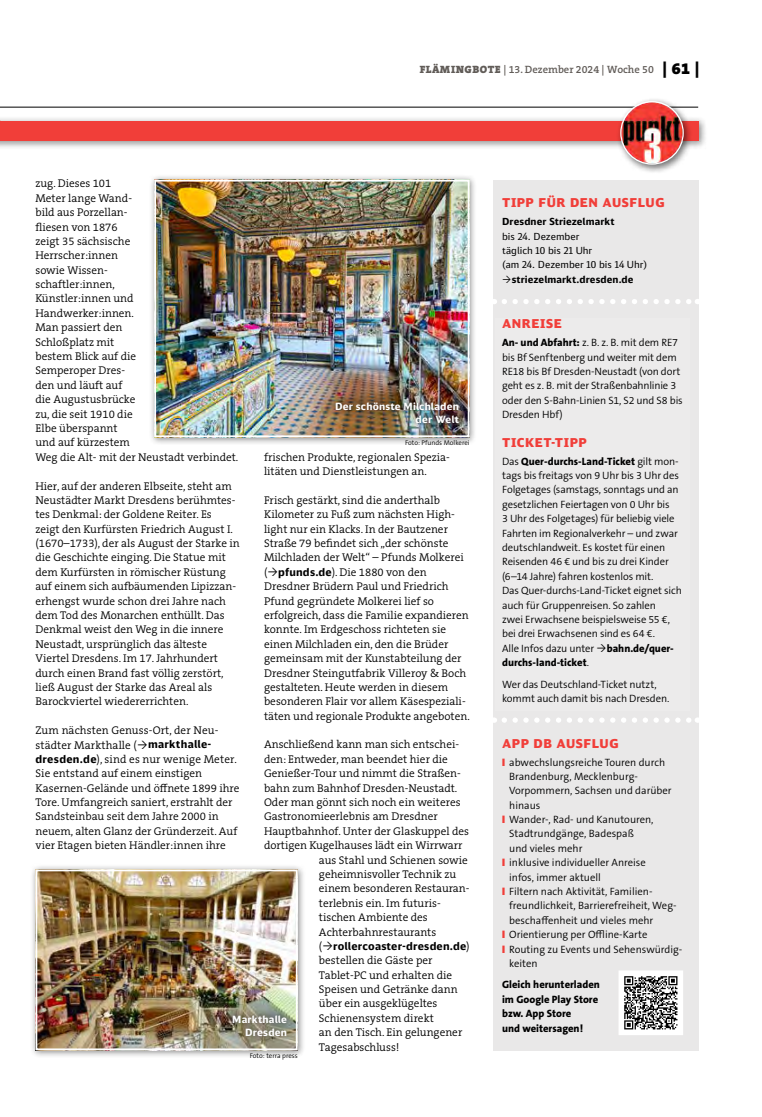
<style>
.page{position:relative;width:762px;height:1117px;background:#fff}
.page>*{position:absolute;margin:0;border:0;box-sizing:border-box;transform-origin:0 0}
.t1{font:900 12.25px "DB Sans";letter-spacing:.04em;color:#f13e39}
.t2{font:300 11.25px/14.4px "The Serif B W4";color:#000}
.t3{font:700 10.75px "DB Sans Alternate";letter-spacing:.015em;color:#000}
.t4{font:300 10.62px/14.4px "The Sans B W4";letter-spacing:-.005em;color:#000}
.t5{font:800 10.62px/14.4px "The Sans B W8";color:#000}
.t6{font:600 10.62px "The Serif B W6";color:#615c58}
.t7{font:700 10px/12.5px "DB Sans Alternate";letter-spacing:.02em;color:#fff;text-align:right}
.t8{font:9.75px/14.4px "DB Sans Alternate";color:#000}
.t9{font:700 9.75px "DB Sans Alternate";letter-spacing:.01em;color:#000}
.t10{font:300 6.88px "The Sans B W4";color:#000}
.s1{font-family:"The Serif B W9";font-weight:900}
.s2{font-family:"The Serif B W9";font-weight:900;font-size:16.25px;color:#000}
.s3{font-family:"DB Sans Alternate";font-weight:700;font-size:10.75px}
.s4{font-family:"The Serif B W4";font-weight:300;font-size:11.25px}
.s5{font-family:"The Sans B W8";font-weight:800}
.s6{font-family:"The Sans B W4";font-weight:300}
.s7{color:#f13e39}
</style>
<div class="page">
<div style="left:493px;top:180px;width:205px;height:870px;background:#e9e8e8"></div>
<div style="left:0;top:116px;width:707px;height:34px;background:#000;opacity:.45"></div>
<div style="left:0;top:120px;width:698px;height:20px;background:#f13e39"></div>
<hr style="left:0;top:107px;width:698px;height:1px;background:#000">
<div style="left:616px;top:97px;width:77px;height:77px;background:#000;opacity:.55"></div>
<img style="left:621px;top:102px;width:61px;height:61px;border-radius:31px">
<div style="left:620px;top:101px;width:64px;height:64px;border:1px solid #fff;border-radius:50%"></div>
<svg style="left:619px;top:970px;width:64px;height:65px;background:#a6a6a6"></svg>
<svg style="left:504px;top:717px;width:194px;height:5px"></svg>
<svg style="left:504px;top:299px;width:194px;height:5px"></svg>
<div style="left:148px;top:174px;width:329px;height:271px;background:#000;opacity:.45"></div>
<img style="left:157px;top:183px;width:309px;height:251px">
<div style="left:154px;top:180px;width:315px;height:257px;border:2px solid #fff"></div>
<div style="left:328px;top:395px;width:138px;height:35px;background:#000;opacity:.75"></div>
<div style="left:30px;top:863px;width:275px;height:194px;background:#000;opacity:.45"></div>
<img style="left:38px;top:872px;width:257px;height:175px">
<div style="left:35px;top:869px;width:263px;height:181px;border:2px solid #fff"></div>
<div style="left:226px;top:1008px;width:68px;height:34px;background:#000;opacity:.75"></div>
<p class="t6" style="left:420px;top:63px;width:281px"><span class="s1">FLÄMINGBOTE</span> | 13. Dezember 2024 | Woche 50 <span class="s2">| 61 |</span></p>
<p class="t2" style="left:35px;top:176px;width:204px">zug. Dieses 101<br>Meter lange Wand-<br>bild aus Porzellan-<br>fliesen von 1876<br>zeigt 35 sächsische<br>Herrscher:innen<br>sowie Wissen-<br>schaftler:innen,<br>Künstler:in nen und<br>Handwerker:innen.<br>Man passiert den<br>Schloßplatz mit<br>bestem Blick auf die<br>Semperoper Dres-<br>den und läuft auf<br>die Augustusbrücke<br>zu, die seit 1910 die<br>Elbe überspannt<br>und auf kürzestem<br>Weg die Alt- mit der Neustadt verbindet.</p>
<p class="t2" style="left:35px;top:478px;width:206px">Hier, auf der anderen Elbseite, steht am Neustädter Markt Dresdens berühmtes&shy;tes Denkmal: der Goldene Reiter. Es<br>zeigt den Kurfürsten Friedrich August I. (1670–1733), der als August der Starke in die Geschichte einging. Die Statue mit dem Kurfürsten in römischer Rüstung auf einem sich aufbäumenden Lipizzan&shy;erhengst wurde schon drei Jahre nach dem Tod des Monarchen enthüllt. Das Denkmal weist den Weg in die innere Neustadt, ursprünglich das älteste Viertel Dresdens. Im 17. Jahrhundert durch einen Brand fast völlig zerstört, ließ August der Starke das Areal als Barockviertel wiedererrichten.</p>
<p class="t2" style="left:35px;top:723px;width:206px">Zum nächsten Genuss-Ort, der Neu&shy;städter Markthalle ( <span class="s3">markthalle&shy;dresden.de</span>), sind es nur wenige Meter.<br>Sie entstand auf einem einstigen Kasernen-Gelände und öffnete 1899 ihre Tore. Umfangreich saniert, erstrahlt der Sandsteinbau seit dem Jahre 2000 in neuem, alten Glanz der Gründerzeit. Auf vier Etagen bieten Händler:innen ihre</p>
<p class="t7" style="left:335px;top:400px;width:125px">Der schönste Milchladen der Welt</p>
<p class="t10" style="left:405px;top:438px;width:66px">Foto: Pfunds Molkerei</p>
<p class="t2" style="left:264px;top:449px;width:187px">frischen Produkte, regionalen Spezia&shy;litäten und Dienst leistungen an.</p>
<p class="t2" style="left:264px;top:493px;width:207px">Frisch gestärkt, sind die anderthalb Kilometer zu Fuß zum nächsten High&shy;light nur ein Klacks. In der Bautzener Straße 79 befindet sich „der schönste Milchladen der Welt“ – Pfunds Molkerei ( <span class="s3">pfunds.de</span>). Die 1880 von den Dresdner Brüdern Paul und Friedrich Pfund gegründete Molkerei lief so erfolgreich, dass die Familie expandieren konnte. Im Erdgeschoss richteten sie einen Milchladen ein, den die Brüder gemeinsam mit der Kunstabteilung der Dresdner Steingutfabrik Villeroy &amp; Boch gestalteten. Heute werden in diesem besonderen Flair vor allem Käsespeziali&shy;täten und regionale Produkte angeboten.</p>
<p class="t2" style="left:264px;top:737px;width:196px">Anschließend kann man sich entschei-</p>
<p class="t2" style="left:264px;top:751px;width:185px">den: Entweder, man beendet hier die</p>
<p class="t2" style="left:264px;top:766px;width:198px">Genießer-Tour und nimmt die Straßen-</p>
<p class="t2" style="left:264px;top:780px;width:195px">bahn zum Bahnhof Dresden-Neustadt.</p>
<p class="t2" style="left:264px;top:794px;width:198px">Oder man gönnt sich noch ein weiteres</p>
<p class="t2" style="left:264px;top:809px;width:175px">Gastronomieerlebnis am Dresdner</p>
<p class="t2" style="left:264px;top:823px;width:206px">Hauptbahnhof. Unter der Glaskuppel des</p>
<p class="t2" style="left:264px;top:838px;width:200px">dortigen Kugelhauses lädt ein Wirrwarr</p>
<p class="t2" style="left:319px;top:852px;width:150px">aus Stahl und Schienen sowie</p>
<p class="t2" style="left:319px;top:866px;width:139px">geheimnisvoller Technik zu</p>
<p class="t2" style="left:319px;top:881px;width:152px">einem besonderen Restauran-</p>
<p class="t2" style="left:319px;top:895px;width:123px">terlebnis ein. Im futuris-</p>
<p class="t2" style="left:319px;top:909px;width:110px">tischen Ambiente des</p>
<p class="t2" style="left:319px;top:924px;width:119px">Achterbahnrestaurants</p>
<p class="t3" style="left:319px;top:938px;width:152px"><span class="s4">(</span> rollercoaster-dresden.de<span class="s4">)</span></p>
<p class="t2" style="left:319px;top:953px;width:145px">bestellen die Gäste per<br>Tablet-PC und erhalten die<br>Speisen und Getränke dann über ein aus geklügeltes<br>Schienen system direkt<br>an den Tisch. Ein gelungener<br>Tagesabschluss!</p>
<p class="t7" style="left:232px;top:1012px;width:56px">Markthalle<br>Dresden</p>
<p class="t10" style="left:250px;top:1050px;width:49px">Foto: terra press</p>
<p class="t1" style="left:502px;top:195px;width:164px">TIPP FÜR DEN AUSFLUG</p>
<p class="t9" style="left:502px;top:215px;width:114px">Dresdner Striezelmarkt</p>
<p class="t8" style="left:502px;top:229px;width:147px">bis 24. Dezember<br>täglich 10 bis 21 Uhr<br>(am 24. Dezember 10 bis 14 Uhr)</p>
<p class="t9" style="left:512px;top:273px;width:123px">striezelmarkt.dresden.de</p>
<p class="t1" style="left:502px;top:316px;width:61px">ANREISE</p>
<p class="t4" style="left:502px;top:335px;width:182px"><span class="s5">An- und Abfahrt:</span> z. B. z. B. mit dem RE7 bis Bf Senftenberg und weiter mit dem RE18 bis Bf Dresden-Neustadt (von dort geht es z. B. mit der Straßenbahnlinie 3 oder den S-Bahn-Linien S1, S2 und S8 bis Dresden Hbf)</p>
<p class="t1" style="left:502px;top:434px;width:86px">TICKET-TIPP</p>
<p class="t5" style="left:502px;top:454px;width:178px"><span class="s6">Das</span> Quer-durchs-Land-Ticket <span class="s6">gilt mon-</span></p>
<p class="t4" style="left:502px;top:468px;width:181px">tags bis freitags von 9 Uhr bis 3 Uhr des Folgetages (samstags, sonntags und an gesetzlichen Feiertagen von 0 Uhr bis<br>3 Uhr des Folgetages) für beliebig viele Fahrten im Regional verkehr – und zwar deutschlandweit. Es kostet für einen Reisenden 46 € und bis zu drei Kinder (6–14 Jahre) fahren kostenlos mit.<br>Das Quer-durchs-Land-Ticket eignet sich auch für Gruppen reisen. So zahlen<br>zwei Erwachsene beispielsweise 55 €, bei drei Erwachsenen sind es 64 €.<br>Alle Infos dazu unter <span class="s5">bahn.de/quer-</span></p>
<p class="t5" style="left:502px;top:655px;width:88px">durchs-land-ticket<span class="s6">.</span></p>
<p class="t4" style="left:502px;top:676px;width:169px">Wer das Deutschland-Ticket nutzt, kommt auch damit bis nach Dresden.</p>
<p class="t1" style="left:502px;top:735px;width:118px">APP DB AUSFLUG</p>
<p class="t4" style="left:502px;top:754px;width:165px"><span class="s7">❙</span> abwechslungsreiche Touren durch</p>
<p class="t4" style="left:509px;top:769px;width:130px">Brandenburg, Mecklenburg-</p>
<p class="t4" style="left:509px;top:783px;width:164px">Vorpommern, Sachsen und darüber</p>
<p class="t4" style="left:509px;top:797px;width:33px">hinaus</p>
<p class="t4" style="left:502px;top:812px;width:153px"><span class="s7">❙</span> Wander-, Rad- und Kanutouren,</p>
<p class="t4" style="left:509px;top:826px;width:126px">Stadtrundgänge, Badespaß</p>
<p class="t4" style="left:509px;top:840px;width:75px">und vieles mehr</p>
<p class="t4" style="left:502px;top:855px;width:145px"><span class="s7">❙</span> inklusive individueller Anreise</p>
<p class="t4" style="left:509px;top:869px;width:93px">infos, immer aktuell</p>
<p class="t4" style="left:502px;top:884px;width:152px"><span class="s7">❙</span> Filtern nach Aktivität, Familien-</p>
<p class="t4" style="left:509px;top:898px;width:169px">freundlichkeit, Barrierefreiheit, Weg-</p>
<p class="t4" style="left:509px;top:912px;width:146px">beschaffenheit und vieles mehr</p>
<p class="t4" style="left:502px;top:927px;width:147px"><span class="s7">❙</span> Orientierung per Offline-Karte</p>
<p class="t4" style="left:502px;top:941px;width:182px"><span class="s7">❙</span> Routing zu Events und Sehenswürdig-</p>
<p class="t4" style="left:509px;top:955px;width:30px">keiten</p>
<p class="t5" style="left:502px;top:977px;width:99px">Gleich herunterladen im Google Play Store bzw. App Store<br>und weitersagen!</p>
</div>
